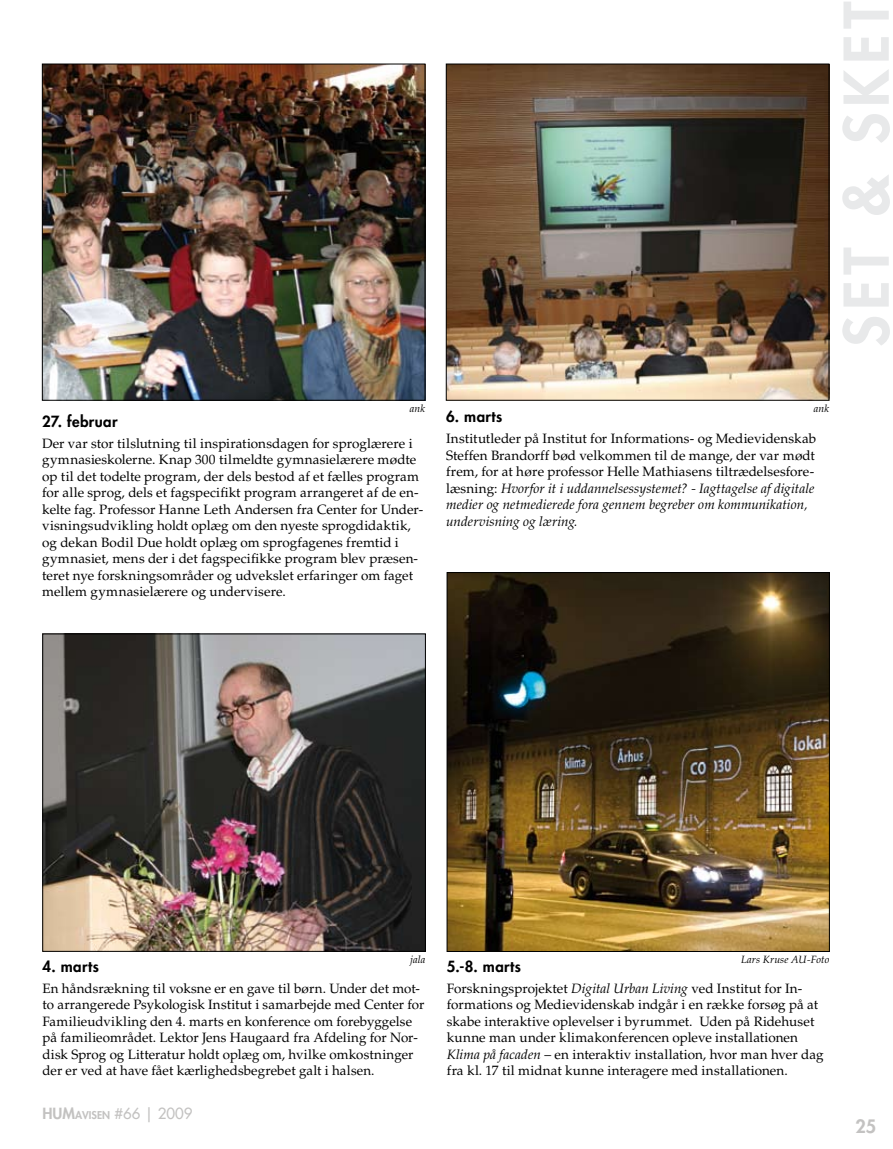
<style>
.page{position:relative;width:893px;height:1149px;background:#fff}
.page>*{position:absolute;margin:0;border:0;box-sizing:border-box;transform-origin:0 0}
.t1{font:800 60px "Futura Std";letter-spacing:.095em;color:#e8e9ea}
.t2{font:800 18px "Futura Std";color:#c3c2c1}
.t3{font:800 15px "Futura Std";letter-spacing:.03em;color:#000}
.t4{font:500 15px "Futura Std";color:#c3c2c1}
.t5{font:13.5px/16.5px "Palatino LT Std";letter-spacing:.005em;color:#000}
.t6{font:italic 10.5px "Palatino LT Std";letter-spacing:.01em;color:#000}
.s1{font-style:italic}
.s2{font-weight:800}
.s3{font-weight:800;font-size:10.5px}
</style>
<div class="page">
<img style="left:44px;top:66px;width:379px;height:332px">
<div style="left:42px;top:64px;width:383px;height:336px;border:1px solid #000"></div>
<img style="left:449px;top:574px;width:379px;height:375px">
<div style="left:447px;top:572px;width:383px;height:379px;border:1px solid #000"></div>
<img style="left:45px;top:635px;width:379px;height:314px">
<div style="left:43px;top:633px;width:383px;height:318px;border:1px solid #000"></div>
<img style="left:448px;top:66px;width:379px;height:332px">
<div style="left:446px;top:64px;width:383px;height:336px;border:1px solid #000"></div>
<h1 class="t1" style="left:829px;top:347px;width:347px;rotate:-90deg">SET &amp; SKET</h1>
<p class="t6" style="left:410px;top:402px;width:17px">ank</p>
<p class="t3" style="left:42px;top:411px;width:77px">27. februar</p>
<p class="t5" style="left:42px;top:435px;width:383px">Der var stor tilslutning til inspirationsdagen for sproglærere i gymnasieskolerne. Knap 300 tilmeldte gymnasielærere mødte op til det todelte program, der dels bestod af et fælles program for alle sprog, dels et fagspecifikt program arrangeret af de en&shy;kelte fag. Professor Hanne Leth Andersen fra Center for Under&shy;visningsudvikling holdt oplæg om den nyeste sprogdidaktik, og dekan Bodil Due holdt oplæg om sprogfagenes fremtid i gymnasiet, mens der i det fagspecifikke program blev præsen&shy;teret nye forskningsområder og udvekslet erfaringer om faget mellem gymnasielærere og undervisere.</p>
<p class="t6" style="left:814px;top:402px;width:17px">ank</p>
<p class="t3" style="left:446px;top:407px;width:58px">6. marts</p>
<p class="t5" style="left:446px;top:430px;width:372px">Institutleder på Institut for Informations- og Medievidenskab Steffen Brandorff bød velkommen til de mange, der var mødt frem, for at høre professor Helle Mathiasens tiltrædelsesfore&shy;læsning: <span class="s1">Hvorfor it i uddannelsessystemet? - Iagttagelse af digitale medier og netmedierede fora gennem begreber om kommunikation, undervisning og læring.</span></p>
<p class="t6" style="left:410px;top:953px;width:17px">jala</p>
<p class="t6" style="left:741px;top:953px;width:90px">Lars Kruse AU-Foto</p>
<p class="t3" style="left:447px;top:956px;width:76px">5.-8. marts</p>
<p class="t5" style="left:447px;top:979px;width:378px">Forskningsprojektet <span class="s1">Digital Urban Living</span> ved Institut for In&shy;formations og Medievidenskab indgår i en række forsøg på at skabe interaktive oplevelser i byrummet. Uden på Ridehuset kunne man under klimakonferencen opleve installationen <span class="s1">Klima på facaden</span> – en interaktiv installation, hvor man hver dag fra kl. 17 til midnat kunne interagere med installationen.</p>
<p class="t3" style="left:43px;top:956px;width:58px">4. marts</p>
<p class="t5" style="left:43px;top:979px;width:383px">En håndsrækning til voksne er en gave til børn. Under det mot&shy;to arrangerede Psykologisk Institut i samarbejde med Center for Familieudvikling den 4. marts en konference om forebyggelse på familieområdet. Lektor Jens Haugaard fra Afdeling for Nor&shy;disk Sprog og Litteratur holdt oplæg om, hvilke omkostninger der er ved at have fået kærlighedsbegrebet galt i halsen.</p>
<p class="t4" style="left:43px;top:1103px;width:151px"><span class="s2">HUM</span><span class="s3">AVISEN</span> #66 | 2009</p>
<h2 class="t2" style="left:855px;top:1114px;width:22px">25</h2>
</div>
